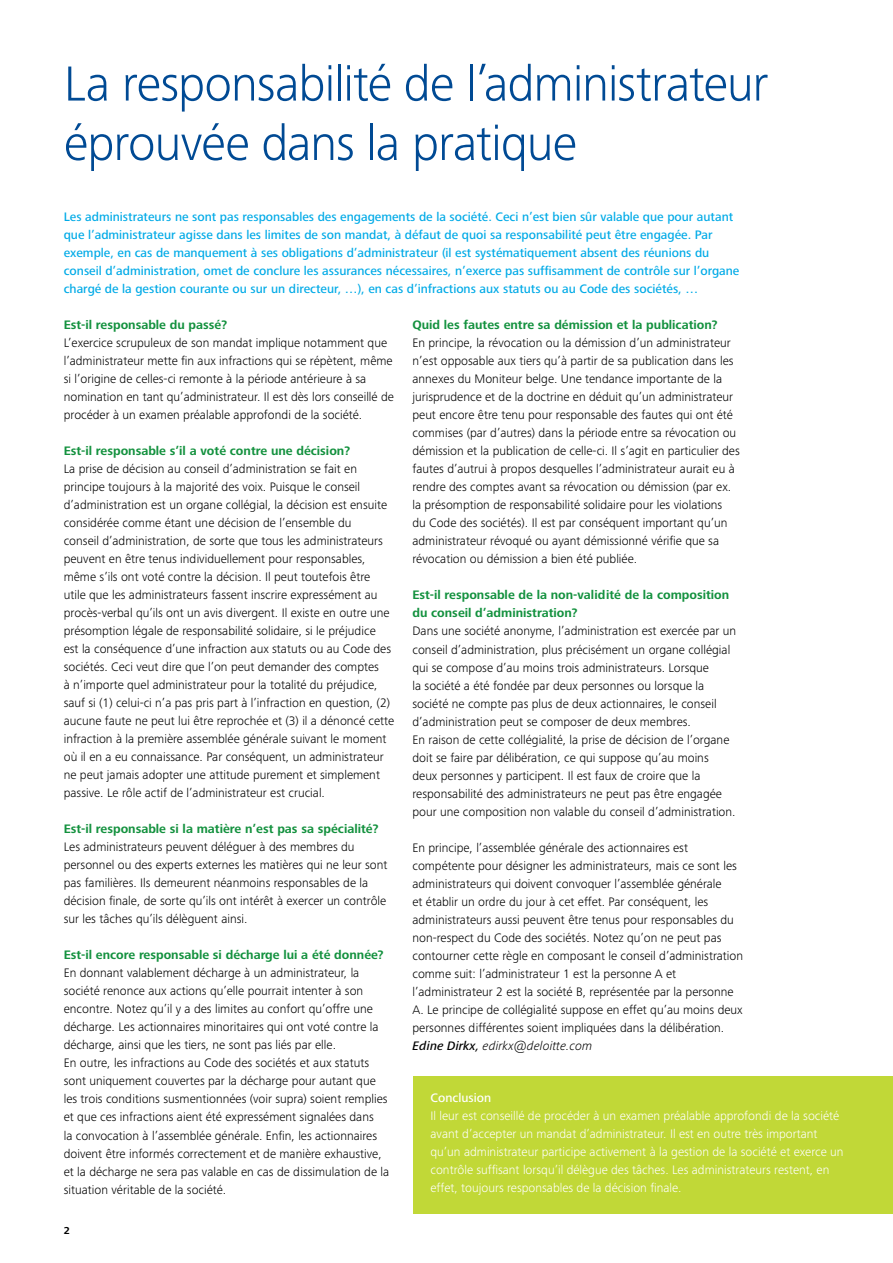
<style>
.page{position:relative;width:893px;height:1263px;background:#fff}
.page>*{position:absolute;margin:0;border:0;box-sizing:border-box;transform-origin:0 0}
.t1{font:300 51px/59.4px "Frutiger Next Pro";letter-spacing:-.02em;color:#004a94}
.t2{font:300 12.75px/18px "Frutiger Next Pro";color:#000}
.t3{font:500 12.75px/18px "Frutiger Next Pro";color:#00aae7}
.t4{font:300 12.75px/18px "Frutiger Next Pro";color:#fff}
.t5{font:700 12.75px/18px "Frutiger Next Pro";color:#13913e}
.t6{font:500 12.75px "Frutiger Next Pro";color:#fff}
.t7{font:700 10.5px "Frutiger Next Pro";color:#000}
.s1{font-weight:500;font-style:italic}
.s2{font-style:italic}
</style>
<div class="page">
<div style="left:413px;top:1076px;width:480px;height:137px;background:#c1d837"></div>
<h1 class="t1" style="left:64px;top:54px;width:706px">La responsabilité de l’administrateur éprouvée dans la pratique</h1>
<p class="t3" style="left:64px;top:208px;width:677px">Les administrateurs ne sont pas responsables des engagements de la société. Ceci n’est bien sûr valable que pour autant que l’administrateur agisse dans les limites de son mandat, à défaut de quoi sa responsabilité peut être engagée. Par exemple, en cas de manquement à ses obligations d’administrateur (il est systématiquement absent des réunions du conseil d’administration, omet de conclure les assurances nécessaires, n’exerce pas suffisamment de contrôle sur l’organe chargé de la gestion courante ou sur un directeur, …), en cas d’infractions aux statuts ou au Code des sociétés, …</p>
<p class="t5" style="left:64px;top:316px;width:165px">Est-il responsable du passé?</p>
<p class="t2" style="left:64px;top:334px;width:332px">L’exercice scrupuleux de son mandat implique notamment que l’administrateur mette fin aux infractions qui se répètent, même si l’origine de celles-ci remonte à la période antérieure à sa nomination en tant qu’administrateur. Il est dès lors conseillé de procéder à un examen préalable approfondi de la société.</p>
<p class="t5" style="left:64px;top:442px;width:288px">Est-il responsable s’il a voté contre une décision?</p>
<p class="t2" style="left:64px;top:460px;width:332px">La prise de décision au conseil d’administration se fait en principe toujours à la majorité des voix. Puisque le conseil d’administration est un organe collégial, la décision est ensuite considérée comme étant une décision de l’ensemble du<br>conseil d’administration, de sorte que tous les administrateurs peuvent en être tenus individuellement pour responsables, même s’ils ont voté contre la décision. Il peut toutefois être utile que les administrateurs fassent inscrire expressément au procès-verbal qu’ils ont un avis divergent. Il existe en outre une présomption légale de responsabilité solidaire, si le préjudice<br>est la conséquence d’une infraction aux statuts ou au Code des sociétés. Ceci veut dire que l’on peut demander des comptes<br>à n’importe quel administrateur pour la totalité du préjudice, sauf si (1) celui-ci n’a pas pris part à l’infraction en question, (2) aucune faute ne peut lui être reprochée et (3) il a dénoncé cette infraction à la première assemblée générale suivant le moment où il en a eu connaissance. Par conséquent, un administrateur ne peut jamais adopter une attitude purement et simplement passive. Le rôle actif de l’administrateur est crucial.</p>
<p class="t5" style="left:64px;top:820px;width:316px">Est-il responsable si la matière n’est pas sa spécialité?</p>
<p class="t2" style="left:64px;top:838px;width:325px">Les administrateurs peuvent déléguer à des membres du personnel ou des experts externes les matières qui ne leur sont pas familières. Ils demeurent néanmoins responsables de la décision finale, de sorte qu’ils ont intérêt à exercer un contrôle sur les tâches qu’ils délèguent ainsi.</p>
<p class="t5" style="left:64px;top:946px;width:321px">Est-il encore responsable si décharge lui a été donnée?</p>
<p class="t2" style="left:64px;top:964px;width:327px">En donnant valablement décharge à un administrateur, la société renonce aux actions qu’elle pourrait intenter à son encontre. Notez qu’il y a des limites au confort qu’offre une décharge. Les actionnaires minoritaires qui ont voté contre la décharge, ainsi que les tiers, ne sont pas liés par elle.<br>En outre, les infractions au Code des sociétés et aux statuts sont uniquement couvertes par la décharge pour autant que les trois conditions susmentionnées (voir supra) soient remplies et que ces infractions aient été expressément signalées dans<br>la convocation à l’assemblée générale. Enfin, les actionnaires doivent être informés correctement et de manière exhaustive, et la décharge ne sera pas valable en cas de dissimulation de la situation véritable de la société.</p>
<p class="t5" style="left:412px;top:316px;width:307px">Quid les fautes entre sa démission et la publication?</p>
<p class="t2" style="left:412px;top:334px;width:329px">En principe, la révocation ou la démission d’un administrateur n’est opposable aux tiers qu’à partir de sa publication dans les annexes du Moniteur belge. Une tendance importante de la jurisprudence et de la doctrine en déduit qu’un administrateur peut encore être tenu pour responsable des fautes qui ont été commises (par d’autres) dans la période entre sa révocation ou démission et la publication de celle-ci. Il s’agit en particulier des fautes d’autrui à propos desquelles l’administrateur aurait eu à rendre des comptes avant sa révocation ou démission (par ex. la présomption de responsabilité solidaire pour les violations<br>du Code des sociétés). Il est par conséquent important qu’un administrateur révoqué ou ayant démissionné vérifie que sa révocation ou démission a bien été publiée.</p>
<p class="t5" style="left:412px;top:586px;width:318px">Est-il responsable de la non-validité de la composition du conseil d’administration?</p>
<p class="t2" style="left:412px;top:622px;width:325px">Dans une société anonyme, l’administration est exercée par un conseil d’administration, plus précisément un organe collégial qui se compose d’au moins trois administrateurs. Lorsque<br>la société a été fondée par deux personnes ou lorsque la société ne compte pas plus de deux actionnaires, le conseil d’administration peut se composer de deux membres.<br>En raison de cette collégialité, la prise de décision de l’organe doit se faire par délibération, ce qui suppose qu’au moins deux personnes y participent. Il est faux de croire que la responsabilité des administrateurs ne peut pas être engagée pour une composition non valable du conseil d’administration.</p>
<p class="t2" style="left:412px;top:838px;width:332px">En principe, l’assemblée générale des actionnaires est compétente pour désigner les administrateurs, mais ce sont les administrateurs qui doivent convoquer l’assemblée générale<br>et établir un ordre du jour à cet effet. Par conséquent, les administrateurs aussi peuvent être tenus pour responsables du non-respect du Code des sociétés. Notez qu’on ne peut pas contourner cette règle en composant le conseil d’administration comme suit: l’administrateur 1 est la personne A et l’administrateur 2 est la société B, représentée par la personne A. Le principe de collégialité suppose en effet qu’au moins deux personnes différentes soient impliquées dans la délibération.<br><span class="s1">Edine Dirkx,</span> <span class="s2">edirkx@deloitte.com</span></p>
<p class="t6" style="left:430px;top:1090px;width:62px">Conclusion</p>
<p class="t4" style="left:430px;top:1107px;width:415px">Il leur est conseillé de procéder à un examen préalable approfondi de la société avant d’accepter un mandat d’administrateur. Il est en outre très important qu’un administrateur participe activement à la gestion de la société et exerce un contrôle suffisant lorsqu’il délègue des tâches. Les administrateurs restent, en effet, toujours responsables de la décision finale.</p>
<p class="t7" style="left:64px;top:1224px;width:8px">2</p>
</div>
